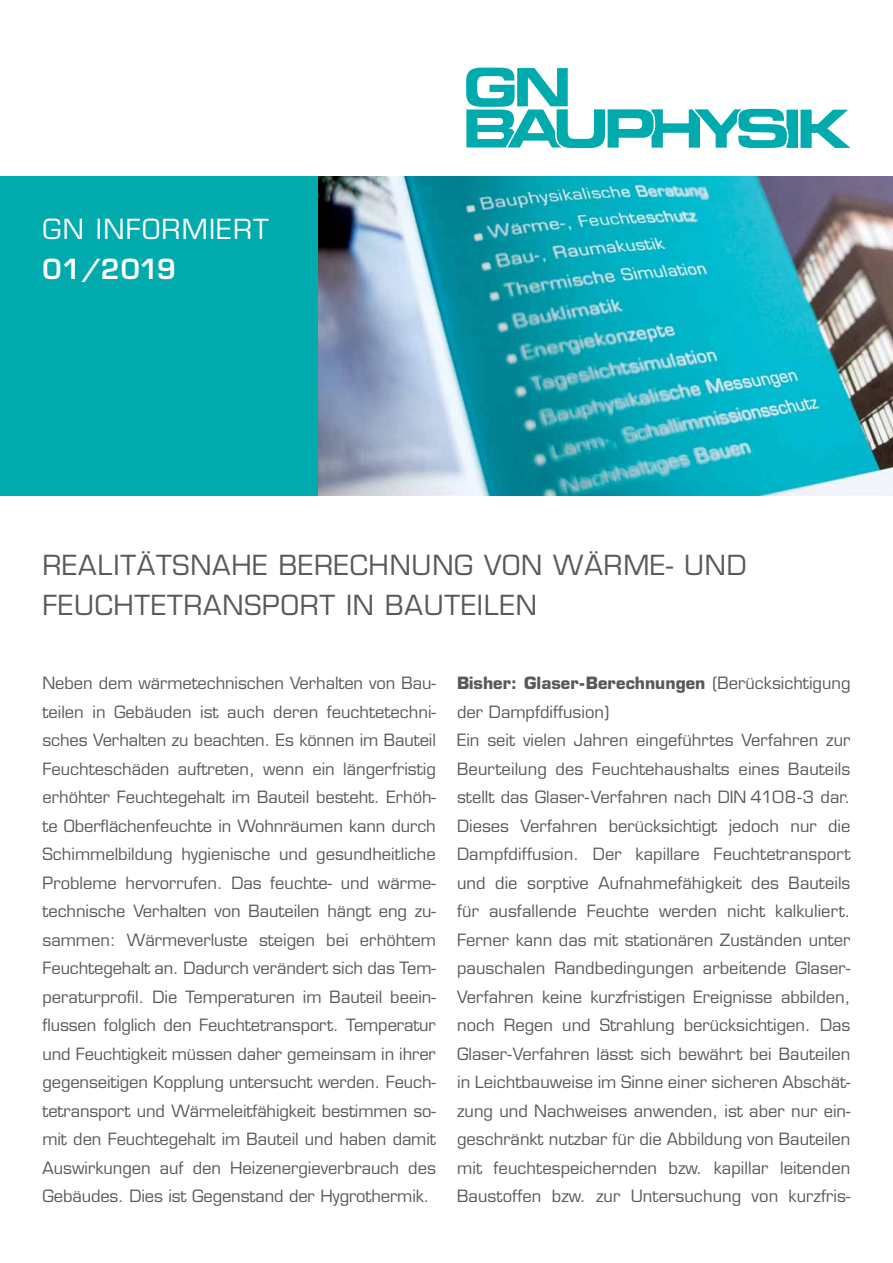
<style>
.page{position:relative;width:893px;height:1263px;background:#fff}
.page>*{position:absolute;margin:0;border:0;box-sizing:border-box;transform-origin:0 0}
.t1{font:27px/39.9px "Eurostile";letter-spacing:.03em;color:#58595b}
.t2{font:27px "Eurostile";letter-spacing:.05em;color:#fff}
.t3{font:600 27px "Eurostile";color:#fff}
.t4{font:16.5px/28.5px "Eurostile";color:#58595b;text-align:justify}
.s1{font-weight:700}
</style>
<div class="page">
<div style="left:0;top:176px;width:319px;height:319px;background:#00aaad"></div>
<svg style="left:466px;top:68px;width:384px;height:80px"></svg>
<img style="left:319px;top:176px;width:574px;height:319px">
<h1 class="t2" style="left:43px;top:213px;width:21px">GN</h1>
<h1 class="t2" style="left:96px;top:213px;width:175px">Informiert</h1>
<h1 class="t3" style="left:43px;top:252px;width:135px">01/2019</h1>
<h1 class="t1" style="left:43px;top:546px;width:706px">Realitätsnahe Berechnung von Wärme- und<br>Feuchtetransport in Bauteilen</h1>
<p class="t4" style="left:43px;top:669px;width:395px">Neben dem wärmetechnischen Verhalten von Bau&shy;teilen in Gebäuden ist auch deren feuchtetechni&shy;sches Verhalten zu beachten. Es können im Bauteil Feuchteschäden auftreten, wenn ein längerfristig erhöhter Feuchtegehalt im Bauteil besteht. Erhöh&shy;te Oberflächenfeuchte in Wohnräumen kann durch Schimmelbildung hygienische und gesundheitliche Probleme hervorrufen. Das feuchte- und wärme&shy;technische Verhalten von Bauteilen hängt eng zu&shy;sammen: Wärmeverluste steigen bei erhöhtem Feuchtegehalt an. Dadurch verändert sich das Tem&shy;peraturprofil. Die Temperaturen im Bauteil beein&shy;flussen folglich den Feuchtetransport. Temperatur und Feuchtigkeit müssen daher gemeinsam in ihrer gegenseitigen Kopplung untersucht werden. Feuch&shy;tetransport und Wärmeleitfähigkeit bestimmen so&shy;mit den Feuchtegehalt im Bauteil und haben damit Auswirkungen auf den Heizenergieverbrauch des Gebäudes. Dies ist Gegenstand der Hygrothermik.</p>
<p class="t4" style="left:457px;top:669px;width:395px;text-align:left"><span class="s1">Bisher: Glaser-Berechnungen</span> (Berücksichtigung der Dampfdiffusion)<br>Ein seit vielen Jahren eingeführtes Verfahren zur Beurteilung des Feuchtehaushalts eines Bauteils stellt das Glaser-Verfahren nach DIN</p>
<p class="t4" style="left:457px;top:783px;width:395px;text-indent:293px">4108-3 dar.<br>Dieses Verfahren berücksichtigt jedoch nur die Dampfdiffusion. Der kapillare Feuchtetransport und die sorptive Aufnahmefähigkeit des Bauteils für ausfallende Feuchte werden nicht kalkuliert.<br>Ferner kann das mit stationären Zuständen unter pauschalen Randbedingungen arbeitende Glaser-Verfahren keine kurzfristigen Ereignisse abbilden, noch Regen und Strahlung berücksichtigen. Das Glaser-Verfahren lässt sich bewährt bei Bauteilen in Leichtbauweise im Sinne einer sicheren Abschät&shy;zung und Nachweises anwenden, ist aber nur ein&shy;geschränkt nutzbar für die Abbildung von Bauteilen mit feuchtespeichernden bzw. kapillar leitenden Baustoffen bzw. zur Untersuchung von kurzfris-</p>
</div>
